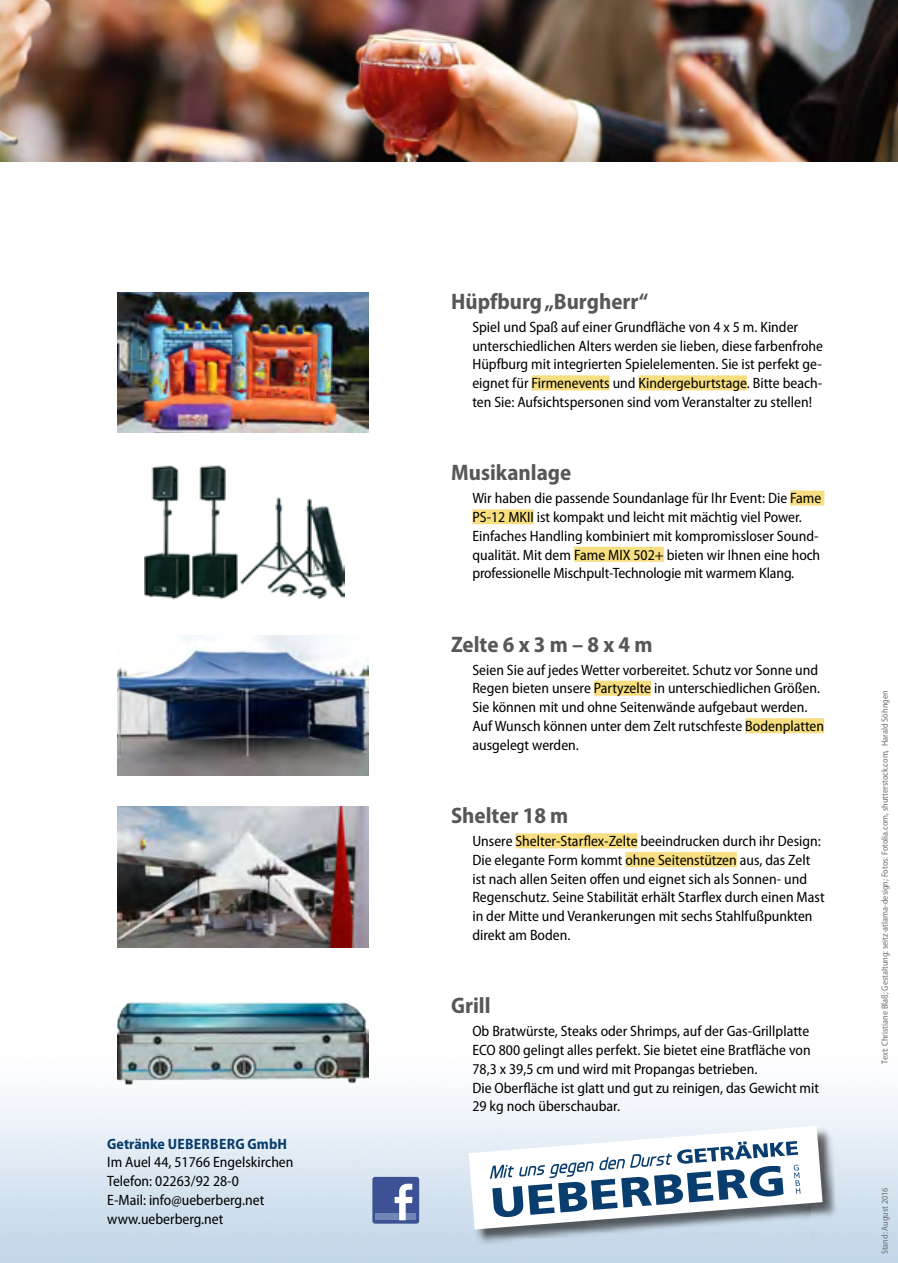
<style>
.page{position:relative;width:898px;height:1263px;background:#fff}
.page>*{position:absolute;margin:0;border:0;box-sizing:border-box;transform-origin:0 0}
.t1{font:700 semi-condensed 22.5px "Myriad Pro";color:#575756}
.t2{font:semi-condensed 15px/18.8px "Myriad Pro";color:#000}
.t3{font:700 semi-condensed 15px "Myriad Pro";letter-spacing:.005em;color:#083d6d}
.t4{font:semi-condensed 9px "Myriad Pro";color:#706f6f}
</style>
<div class="page">
<img style="left:0;top:1047px;width:897px;height:216px">
<div style="left:531px;top:375px;width:78px;height:15px;background:#f6de81"></div>
<div style="left:638px;top:375px;width:108px;height:15px;background:#f6de81"></div>
<div style="left:790px;top:490px;width:34px;height:15px;background:#f6de81"></div>
<div style="left:472px;top:509px;width:61px;height:15px;background:#f6de81"></div>
<div style="left:574px;top:547px;width:89px;height:15px;background:#f6de81"></div>
<div style="left:593px;top:681px;width:58px;height:15px;background:#f6de81"></div>
<div style="left:745px;top:718px;width:78px;height:15px;background:#f6de81"></div>
<div style="left:515px;top:833px;width:122px;height:15px;background:#f6de81"></div>
<div style="left:625px;top:852px;width:111px;height:15px;background:#f6de81"></div>
<img style="left:0;top:0;width:897px;height:162px">
<div style="left:372px;top:1177px;width:47px;height:47px;background:#3d5294;border-radius:3px"></div>
<div style="left:375px;top:1213px;width:40px;height:7px;background:#7286b6"></div>
<svg style="left:394px;top:1184px;width:18px;height:36px"></svg>
<img style="left:117px;top:292px;width:251px;height:140px">
<img style="left:145px;top:465px;width:199px;height:135px">
<img style="left:117px;top:635px;width:251px;height:140px">
<img style="left:117px;top:807px;width:251px;height:140px">
<img style="left:117px;top:1002px;width:251px;height:106px">
<div style="left:471px;top:1127px;width:366px;height:117px;background:#000;opacity:.6"></div>
<svg style="left:468px;top:1126px;width:354px;height:103px"></svg>
<p class="t3" style="left:107px;top:1134px;width:181px">Getränke UEBERBERG GmbH</p>
<p class="t2" style="left:107px;top:1153px;width:188px">Im Auel 44, 51766 Engelskirchen<br>Telefon: 02263/92 28-0<br>E-Mail: info@ueberberg.net www.ueberberg.net</p>
<h1 class="t1" style="left:451px;top:287px;width:198px">Hüpfburg „Burgherr“</h1>
<p class="t2" style="left:472px;top:317px;width:352px">Spiel und Spaß auf einer Grundfläche von 4 x 5 m. Kinder unterschiedlichen Alters werden sie lieben, diese farbenfrohe Hüpfburg mit integrierten Spielelementen. Sie ist perfekt ge&shy;eignet für Firmenevents und Kindergeburtstage. Bitte beach&shy;ten Sie: Aufsichtspersonen sind vom Veranstalter zu stellen!</p>
<h1 class="t1" style="left:451px;top:458px;width:122px">Musikanlage</h1>
<p class="t2" style="left:472px;top:489px;width:350px">Wir haben die passende Soundanlage für Ihr Event: Die Fame PS-12 MKII ist kompakt und leicht mit mächtig viel Power.<br>Einfaches Handling kombiniert mit kompromissloser Sound&shy;qualität. Mit dem Fame MIX 502+ bieten wir Ihnen eine hoch professionelle Mischpult-Technologie mit warmem Klang.</p>
<h1 class="t1" style="left:451px;top:630px;width:203px">Zelte 6 x 3 m – 8 x 4 m</h1>
<p class="t2" style="left:472px;top:660px;width:353px">Seien Sie auf jedes Wetter vorbereitet. Schutz vor Sonne und Regen bieten unsere Partyzelte in unterschiedlichen Größen.<br>Sie können mit und ohne Seitenwände aufgebaut werden.<br>Auf Wunsch können unter dem Zelt rutschfeste Bodenplatten ausgelegt werden.</p>
<h1 class="t1" style="left:451px;top:801px;width:119px">Shelter 18 m</h1>
<p class="t2" style="left:472px;top:831px;width:353px">Unsere Shelter-Starflex-Zelte beeindrucken durch ihr Design:<br>Die elegante Form kommt ohne Seitenstützen aus, das Zelt ist nach allen Seiten offen und eignet sich als Sonnen- und Regenschutz. Seine Stabilität erhält Starflex durch einen Mast in der Mitte und Verankerungen mit sechs Stahlfußpunkten direkt am Boden.</p>
<h1 class="t1" style="left:451px;top:991px;width:41px">Grill</h1>
<p class="t2" style="left:472px;top:1022px;width:348px">Ob Bratwürste, Steaks oder Shrimps, auf der Gas-Grillplatte ECO 800 gelingt alles perfekt. Sie bietet eine Bratfläche von 78,3 x 39,5 cm und wird mit Propangas betrieben.<br>Die Oberfläche ist glatt und gut zu reinigen, das Gewicht mit 29 kg noch überschaubar.</p>
<p class="t4" style="left:879px;top:1064px;width:375px;rotate:-90deg">Text: Christiane Blaß; Gestaltung: seitz-atlama-design; Fotos: Fotolia.com, shutterstock.com, Harald Söhngen</p>
<p class="t4" style="left:879px;top:1254px;width:69px;rotate:-90deg">Stand: August 2016</p>
</div>
